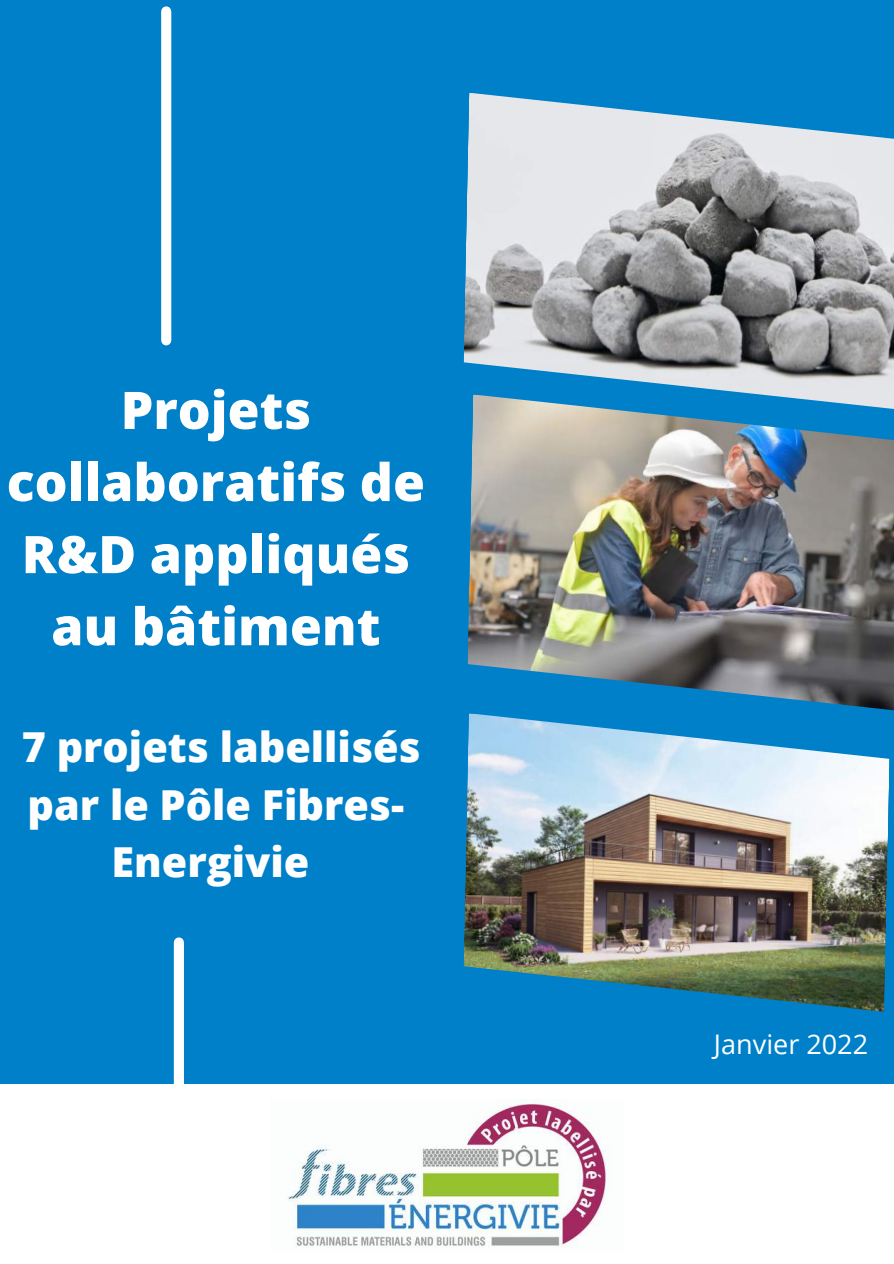
<style>
.page{position:relative;width:894px;height:1264px;background:#fff}
.page>*{position:absolute;margin:0;border:0;box-sizing:border-box;transform-origin:0 0}
.t1{font:800 51.75px/72px "Open Sans";color:#fff;text-align:center}
.t2{font:800 41.25px/57.4px "Open Sans";color:#fff;text-align:center}
.t3{font:27px "Open Sans";color:#fff}
</style>
<div class="page">
<div style="left:0;top:0;width:893px;height:1263px;background:#0080c9"></div>
<div style="left:0;top:1083px;width:893px;height:180px;background:#fff"></div>
<img style="left:287px;top:1099px;width:325px;height:149px">
<img style="left:463px;top:93px;width:430px;height:301px">
<img style="left:463px;top:713px;width:426px;height:298px">
<img style="left:467px;top:394px;width:426px;height:317px">
<div style="left:161px;top:11px;width:10px;height:329px;background:#fff"></div>
<div style="left:174px;top:942px;width:10px;height:170px;background:#fff"></div>
<p class="t1" style="left:7px;top:373px;width:420px">Projets collaboratifs de<br>R&amp;D appliqués au bâtiment</p>
<p class="t2" style="left:22px;top:717px;width:400px">7 projets labellisés par le Pôle Fibres-<br>Energivie</p>
<p class="t3" style="left:713px;top:1025px;width:156px">Janvier 2022</p>
</div>
